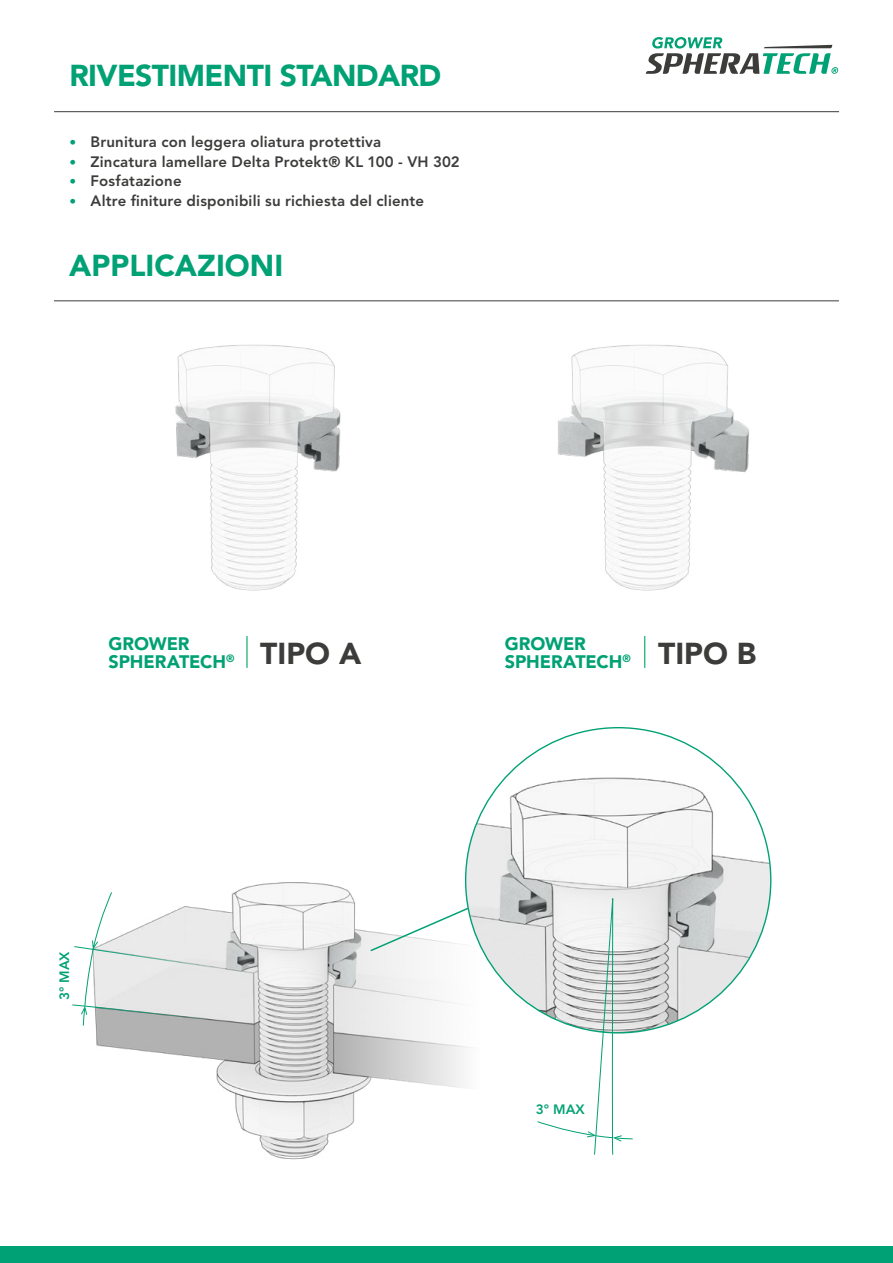
<style>
.page{position:relative;width:893px;height:1263px;background:#fff}
.page>*{position:absolute;margin:0;border:0;box-sizing:border-box;transform-origin:0 0}
.t1{font:900 30px "Avenir LT Std";letter-spacing:-.02em;color:#00a174}
.t2{font:900 30px "Avenir LT Std";color:#00a174}
.t3{font:900 30px "Avenir LT Std";color:#3c3c3b}
.t4{font:900 18px/18px "Avenir LT Std";letter-spacing:-.005em;color:#00a174}
.t5{font:800 15px "Avenir LT Std";letter-spacing:.01em;color:#3c3c3b}
.t6{font:800 13.5px "Avenir LT Std";color:#00a174}
.s1{font-size:13.5px;color:#00a174}
</style>
<div class="page">
<hr style="left:54px;top:111px;width:785px;height:1px;background:#3c3c3b">
<hr style="left:54px;top:300px;width:785px;height:1px;background:#3c3c3b">
<hr style="left:246px;top:636px;width:2px;height:32px;background:#00a75d">
<hr style="left:644px;top:636px;width:1px;height:32px;background:#00a75d">
<img style="left:177px;top:818px;width:360px;height:342px">
<img style="left:466px;top:728px;width:305px;height:305px;border-radius:153px">
<svg style="left:537px;top:898px;width:97px;height:257px"></svg>
<svg style="left:72px;top:891px;width:451px;height:164px"></svg>
<img style="left:489px;top:300px;width:317px;height:291px">
<img style="left:96px;top:300px;width:317px;height:291px">
<svg style="left:646px;top:37px;width:192px;height:37px"></svg>
<div style="left:0;top:1247px;width:893px;height:16px;background:#00a174"></div>
<h1 class="t1" style="left:69px;top:58px;width:373px">RIVESTIMENTI STANDARD</h1>
<p class="t5" style="left:69px;top:133px;width:313px"><span class="s1">•</span> Brunitura con leggera oliatura protettiva</p>
<p class="t5" style="left:69px;top:153px;width:392px"><span class="s1">•</span> Zincatura lamellare Delta Protekt® KL 100 - VH 302</p>
<p class="t5" style="left:69px;top:172px;width:114px"><span class="s1">•</span> Fosfatazione</p>
<p class="t5" style="left:69px;top:192px;width:356px"><span class="s1">•</span> Altre finiture disponibili su richiesta del cliente</p>
<h1 class="t2" style="left:69px;top:247px;width:215px">APPLICAZIONI</h1>
<p class="t4" style="left:109px;top:634px;width:127px">GROWER<br>SPHERATECH<sup>®</sup></p>
<p class="t4" style="left:505px;top:634px;width:83px">GROWER</p>
<h1 class="t3" style="left:260px;top:635px;width:103px">TIPO A</h1>
<p class="t4" style="left:505px;top:652px;width:127px">SPHERATECH<sup>®</sup></p>
<h1 class="t3" style="left:658px;top:635px;width:100px">TIPO B</h1>
<p class="t6" style="left:57px;top:1000px;width:50px;rotate:-90deg">3° MAX</p>
<p class="t6" style="left:536px;top:1101px;width:50px">3° MAX</p>
</div>
